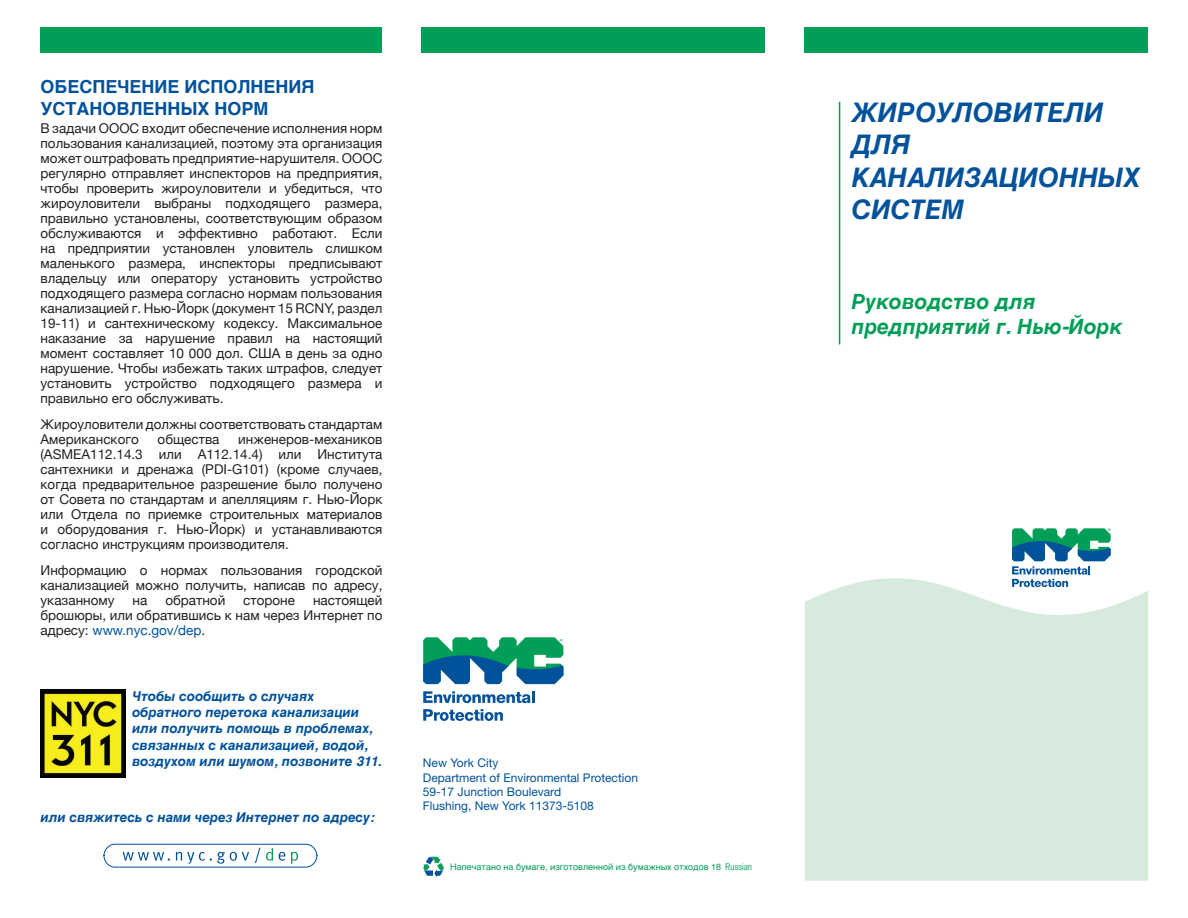
<style>
.page{position:relative;width:1188px;height:918px;background:#fff}
.page>*{position:absolute;margin:0;border:0;box-sizing:border-box;transform-origin:0 0}
.t1{font:italic 700 27px "Helvetica";color:#01519b}
.t2{font:italic 700 21px "Helvetica";color:#009e57}
.Header_1{font:700 18px/21.6px "Helvetica";color:#01519b}
.Body{font:13.5px/15px "Helvetica Neue";color:#231f20;text-align:justify}
.t3{font:italic 700 13.5px/16.2px "Helvetica";color:#01519b}
.t4{font:12px/14.4px "Helvetica Neue LT Std";color:#01519b}
.t5{font:9px "Helvetica";color:#009e57}
.s1{color:#01529a}
.s2{font-family:"Helvetica CY Plain"}
</style>
<div class="page">
<svg style="left:805px;top:528px;width:343px;height:353px;fill:#d6eade"></svg>
<div style="left:40px;top:27px;width:342px;height:26px;background:#009e57"></div>
<div style="left:422px;top:27px;width:343px;height:26px;background:#009e57"></div>
<div style="left:804px;top:27px;width:344px;height:26px;background:#009e57"></div>
<svg style="left:423px;top:857px;width:21px;height:20px"></svg>
<div style="left:104px;top:844px;width:213px;height:24px;border:1px solid #01519b;border-radius:11px"></div>
<svg style="left:123px;top:852px;width:47px;height:9px"></svg>
<svg style="left:176px;top:852px;width:73px;height:12px"></svg>
<svg style="left:255px;top:848px;width:5px;height:15px"></svg>
<svg style="left:266px;top:848px;width:7px;height:13px"></svg>
<svg style="left:279px;top:852px;width:6px;height:9px"></svg>
<svg style="left:291px;top:852px;width:7px;height:12px"></svg>
<hr style="left:839px;top:102px;width:1px;height:243px;background:#009e57">
<img style="left:41px;top:690px;width:84px;height:88px">
<svg style="left:423px;top:691px;width:112px;height:12px"></svg>
<svg style="left:423px;top:709px;width:80px;height:12px"></svg>
<svg style="left:423px;top:637px;width:140px;height:47px"></svg>
<p class="Header_1" style="left:40px;top:76px;width:275px">ОБЕСПЕЧЕНИЕ ИСПОЛНЕНИЯ<br>УСТАНОВЛЕННЫХ НОРМ</p>
<p class="Body" style="left:40px;top:122px;width:344px">В задачи ОООС входит обеспечение исполнения норм пользования канализацией, поэтому эта организация может оштрафовать предприятие-нарушителя. ОООС регулярно отправляет инспекторов на предприятия, чтобы проверить жироуловители и убедиться, что жироуловители выбраны подходящего размера, правильно установлены, соответствующим образом обслуживаются и эффективно работают. Если на предприятии установлен уловитель слишком маленького размера, инспекторы предписывают владельцу или оператору установить устройство подходящего размера согласно нормам пользования канализацией г. Нью-Йорк (документ 15 RCNY, раздел 19-11) и сантехническому кодексу. Максимальное наказание за нарушение правил на настоящий момент составляет 10 000 дол. США в день за одно нарушение. Чтобы избежать таких штрафов, следует установить устройство подходящего размера и правильно его обслуживать.</p>
<p class="Body" style="left:40px;top:417px;width:344px">Жироуловители должны соответствовать стандартам<br>Американского</p>
<p class="Body" style="left:158px;top:432px;width:63px">общества</p>
<p class="Body" style="left:40px;top:432px;width:344px;text-indent:198px">инженеров-механиков (ASMEA112.14.3 или A112.14.4) или Института сантехники и дренажа (PDI-G101) (кроме случаев, когда предварительное разрешение было получено от Совета по стандартам и апелляциям г. Нью-Йорк или Отдела по приемке строительных материалов и оборудования г. Нью-Йорк) и устанавливаются согласно инструкциям производителя.</p>
<p class="Body" style="left:40px;top:563px;width:344px">Информацию о нормах пользования городской канализацией можно получить, написав по адресу, указанному</p>
<p class="Body" style="left:133px;top:593px;width:16px">на</p>
<p class="Body" style="left:165px;top:593px;width:61px">обратной</p>
<p class="Body" style="left:243px;top:593px;width:53px">стороне</p>
<p class="Body" style="left:40px;top:593px;width:344px;text-indent:273px">настоящей брошюры, или обратившись к нам через Интернет по адресу: <span class="s1">www.nyc.gov/dep</span>.</p>
<p class="t3" style="left:132px;top:688px;width:251px">Чтобы сообщить о случаях обратного перетока канализации или получить помощь в проблемах, связанных с канализацией, водой, воздухом или шумом, позвоните 311.</p>
<p class="t3" style="left:40px;top:809px;width:335px">или свяжитесь с нами через Интернет по адресу:</p>
<p class="t4" style="left:423px;top:756px;width:217px">New York City<br>Department of Environmental Protection</p>
<p class="t4" style="left:423px;top:784px;width:140px">59-17 Junction Boulevard</p>
<p class="t4" style="left:423px;top:799px;width:172px">Flushing, New York 11373-5108</p>
<p class="t5" style="left:450px;top:859px;width:303px">Напечатано на бумаге, изготовленной из бумажных отходов 18 <span class="s2">Russian</span></p>
<p class="t1" style="left:852px;top:90px;width:253px">ЖИРОУЛОВИТЕЛИ</p>
<p class="t1" style="left:852px;top:123px;width:60px">ДЛЯ</p>
<p class="t1" style="left:852px;top:155px;width:290px">КАНАЛИЗАЦИОННЫХ</p>
<p class="t1" style="left:852px;top:187px;width:114px">СИСТЕМ</p>
<p class="t2" style="left:852px;top:285px;width:186px">Руководство для</p>
<p class="t2" style="left:852px;top:310px;width:272px">предприятий г. Нью-Йорк</p>
</div>
